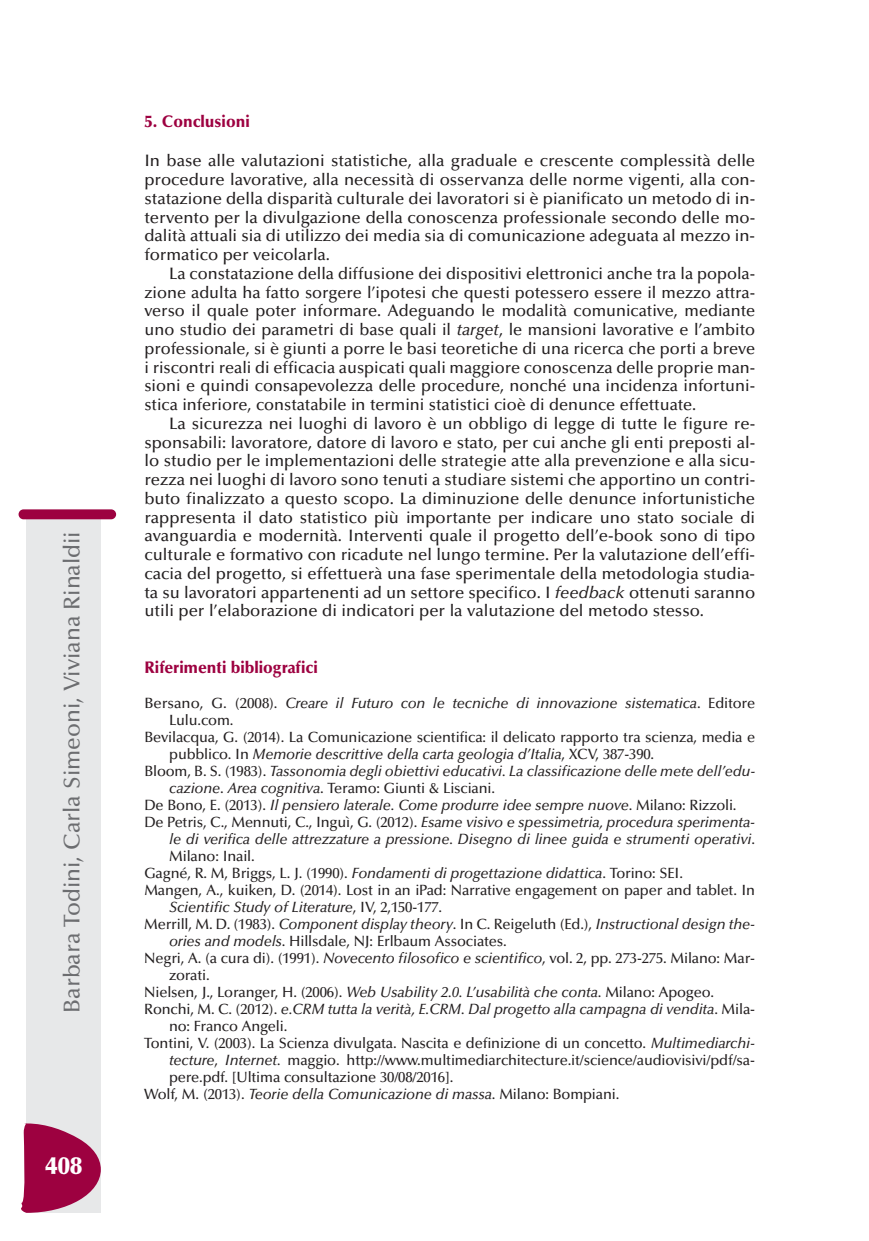
<style>
.page{position:relative;width:869px;height:1241px;background:#fff}
.page>*{position:absolute;margin:0;border:0;box-sizing:border-box;transform-origin:0 0}
.t1{font:900 24.5px "Optima";color:#fff}
.t2{font:500 22.75px "Optima";color:#6c6d70}
.t3{font:500 16.62px/18.7px "Optima";color:#231f20;text-align:justify}
.t4{font:900 16.62px "Optima";color:#9d0140;scale:.95 1}
.t5{font:500 14.88px "Optima";letter-spacing:-.01em;color:#231f20}
.t6{font:italic 500 14.88px "Optima";letter-spacing:-.01em;color:#231f20}
.s1{font-style:italic}
.s2{font-style:normal}
</style>
<div class="page">
<div style="left:27px;top:517px;width:74px;height:695px;background:#e7e8e9"></div>
<div style="left:19px;top:509px;width:97px;height:10px;background:#9d0140;border-radius:5px"></div>
<svg style="left:21px;top:1122px;width:80px;height:90px"></svg>
<h2 class="t2" style="left:63px;top:1012px;width:483px;rotate:-90deg">Barbara Todini, Carla Simeoni, Viviana Rinaldii</h2>
<h1 class="t1" style="left:45px;top:1155px;width:38px">408</h1>
<p class="t4" style="left:144px;top:115px;width:112px">5. Conclusioni</p>
<p class="t3" style="left:144px;top:153px;width:612px">In base alle valutazioni statistiche, alla graduale e crescente complessità delle procedure lavorative, alla necessità di osservanza delle norme vigenti, alla con&shy;statazione della disparità culturale dei lavoratori si è pianificato un metodo di in&shy;tervento per la divulgazione della conoscenza professionale secondo delle mo&shy;dalità attuali sia di utilizzo dei media sia di comunicazione adeguata al mezzo in&shy;formatico per veicolarla.</p>
<p class="t3" style="left:144px;top:265px;width:612px;text-indent:25px">La constatazione della diffusione dei dispositivi elettronici anche tra la popola&shy;zione adulta ha fatto sorgere l’ipotesi che questi potessero essere il mezzo attra&shy;verso il quale poter informare. Adeguando le modalità comunicative, mediante uno studio dei parametri di base quali il <span class="s1">target</span>, le mansioni lavorative e l’ambito professionale, si è giunti a porre le basi teoretiche di una ricerca che porti a breve i riscontri reali di efficacia auspicati quali maggiore conoscenza delle proprie man&shy;sioni e quindi consapevolezza delle procedure, nonché una incidenza infortuni&shy;stica inferiore, constatabile in termini statistici cioè di denunce effettuate.</p>
<p class="t3" style="left:144px;top:415px;width:612px;text-indent:25px">La sicurezza nei luoghi di lavoro è un obbligo di legge di tutte le figure re&shy;sponsabili: lavoratore, datore di lavoro e stato, per cui anche gli enti preposti al&shy;lo studio per le implementazioni delle strategie atte alla prevenzione e alla sicu&shy;rezza nei luoghi di lavoro sono tenuti a studiare sistemi che apportino un contri&shy;buto finalizzato a questo scopo. La diminuzione delle denunce infortunistiche rappresenta il dato statistico più importante per indicare uno stato sociale di avanguardia e modernità. Interventi quale il progetto dell’e-book sono di tipo culturale e formativo con ricadute nel lungo termine. Per la valutazione dell’effi&shy;cacia del progetto, si effettuerà una fase sperimentale della metodologia studia&shy;ta su lavoratori appartenenti ad un settore specifico. I <span class="s1">feedback</span> ottenuti saranno utili per l’elaborazione di indicatori per la valutazione del metodo stesso.</p>
<p class="t4" style="left:144px;top:660px;width:184px">Riferimenti bibliografici</p>
<p class="t6" style="left:144px;top:697px;width:612px"><span class="s2">Bersano, G. (2008).</span> Creare il Futuro con le tecniche di innovazione sistematica<span class="s2">. Editore</span></p>
<p class="t5" style="left:169px;top:714px;width:66px">Lulu.com.</p>
<p class="t5" style="left:144px;top:731px;width:612px">Bevilacqua, G. (2014). La Comunicazione scientifica: il delicato rapporto tra scienza, media e</p>
<p class="t6" style="left:169px;top:748px;width:486px"><span class="s2">pubblico. In</span> Memorie descrittive della carta geologia d’Italia<span class="s2">, XCV, 387-390.</span></p>
<p class="t6" style="left:144px;top:765px;width:612px"><span class="s2">Bloom, B. S. (1983).</span> Tassonomia degli obiettivi educativi. La classificazione delle mete dell’edu-</p>
<p class="t5" style="left:169px;top:782px;width:327px"><span class="s1">cazione</span>. <span class="s1">Area cognitiva</span>. Teramo: Giunti &amp; Lisciani.</p>
<p class="t6" style="left:144px;top:799px;width:593px"><span class="s2">De Bono, E. (2013).</span> Il pensiero laterale. Come produrre idee sempre nuove<span class="s2">. Milano: Rizzoli.</span></p>
<p class="t6" style="left:144px;top:816px;width:612px"><span class="s2">De Petris, C., Mennuti, C., Inguì, G. (2012).</span> Esame visivo e spessimetria, procedura sperimenta-</p>
<p class="t6" style="left:169px;top:833px;width:587px">le di verifica delle attrezzature a pressione. Disegno di linee guida e strumenti operativi<span class="s2">.</span></p>
<p class="t5" style="left:169px;top:850px;width:87px">Milano: Inail.</p>
<p class="t5" style="left:144px;top:867px;width:540px">Gagné, R. M, Briggs, L. J. (1990). <span class="s1">Fondamenti di progettazione didattica</span>. Torino: SEI.</p>
<p class="t5" style="left:144px;top:884px;width:612px">Mangen, A., kuiken, D. (2014). Lost in an iPad: Narrative engagement on paper and tablet. In</p>
<p class="t6" style="left:169px;top:901px;width:274px">Scientific Study of Literature<span class="s2">, IV, 2,150-177.</span></p>
<p class="t6" style="left:144px;top:917px;width:612px"><span class="s2">Merrill, M. D. (1983).</span> Component display theory<span class="s2">. In C. Reigeluth (Ed.),</span> Instructional design the-</p>
<p class="t5" style="left:169px;top:934px;width:339px"><span class="s1">ories and models</span>. Hillsdale, NJ: Erlbaum Associates.</p>
<p class="t5" style="left:144px;top:951px;width:612px">Negri, A. (a cura di). (1991). <span class="s1">Novecento filosofico e scientifico</span>, vol. 2, pp. 273-275. Milano: Mar-</p>
<p class="t5" style="left:169px;top:968px;width:42px">zorati.</p>
<p class="t5" style="left:144px;top:985px;width:571px">Nielsen, J., Loranger, H. (2006). <span class="s1">Web Usability 2.0. L’usabilità che conta</span>. Milano: Apogeo.</p>
<p class="t6" style="left:144px;top:1002px;width:612px"><span class="s2">Ronchi, M. C. (2012).</span> e.CRM tutta la verità, E.CRM. Dal progetto alla campagna di vendita<span class="s2">. Mila-</span></p>
<p class="t5" style="left:169px;top:1019px;width:120px">no: Franco Angeli.</p>
<p class="t5" style="left:144px;top:1036px;width:612px">Tontini, V. (2003). La Scienza divulgata. Nascita e definizione di un concetto. <span class="s1">Multimediarchi-</span></p>
<p class="t5" style="left:169px;top:1053px;width:587px"><span class="s1">tecture</span>, <span class="s1">Internet.</span> maggio. http://www.multimediarchitecture.it/science/audiovisivi/pdf/sa-</p>
<p class="t5" style="left:169px;top:1070px;width:286px">pere.pdf. [Ultima consultazione 30/08/2016].</p>
<p class="t5" style="left:144px;top:1087px;width:476px">Wolf, M. (2013). <span class="s1">Teorie della Comunicazione di massa</span>. Milano: Bompiani.</p>
</div>
